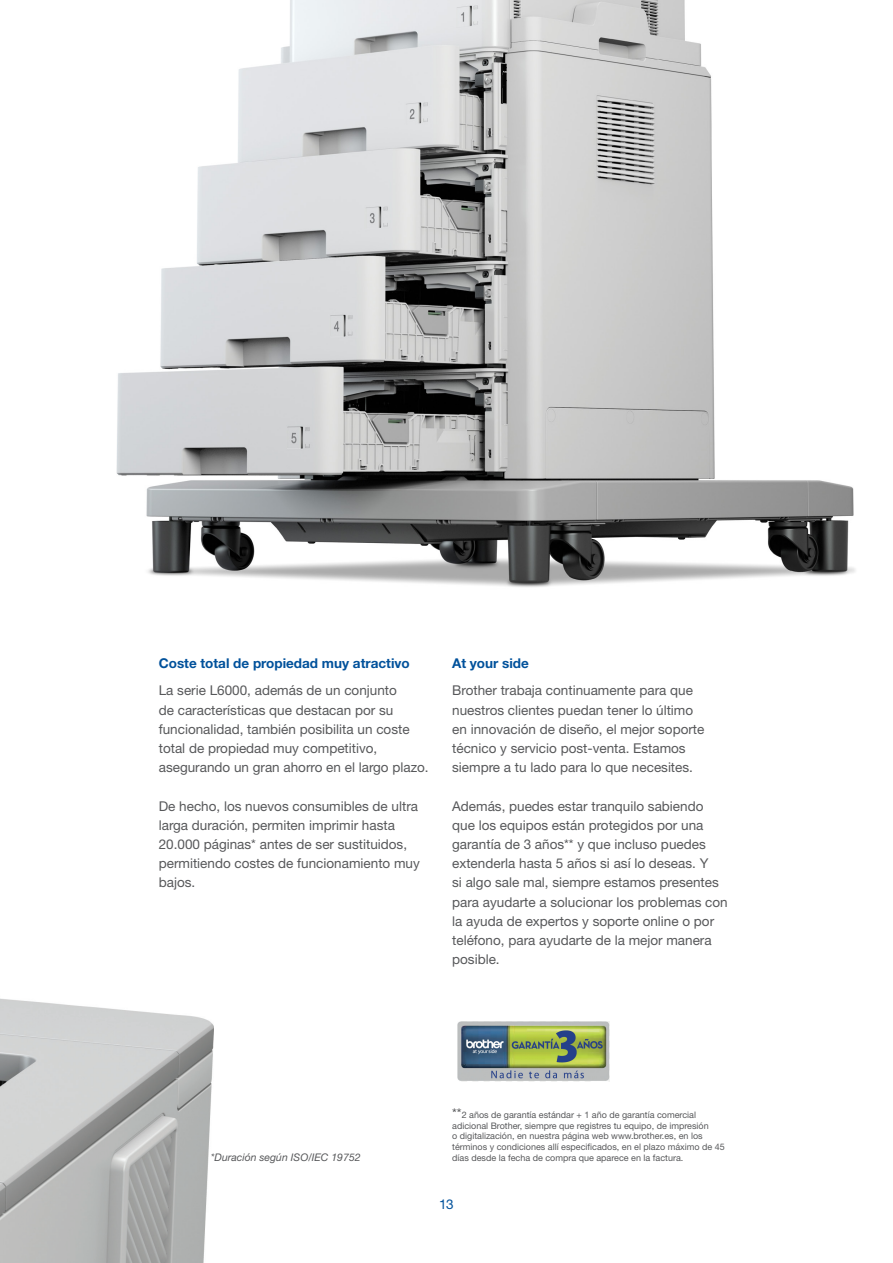
<style>
.page{position:relative;width:893px;height:1263px;background:#fff}
.page>*{position:absolute;margin:0;border:0;box-sizing:border-box;transform-origin:0 0}
.Body_Copy{font:13.5px/19.2px "Helvetica Neue LT Std";color:#57585a}
.Sub_Heading_2{font:700 13.5px "Helvetica Neue LT Std";color:#01519b}
.t1{font:13.5px "Helvetica Neue LT Std";color:#01519b}
.Body_Copy-2{font:italic 10.5px "Helvetica Neue LT Std";color:#57585a}
.Body_Copy-3{font:9px/10.8px "Helvetica Neue LT Std";color:#57585a}
.s1{font-size:13.5px}
</style>
<div class="page">
<img style="left:0;top:998px;width:214px;height:265px">
<img style="left:116px;top:0;width:739px;height:587px">
<img style="left:457px;top:1022px;width:152px;height:59px">
<p class="Sub_Heading_2" style="left:159px;top:654px;width:252px">Coste total de propiedad muy atractivo</p>
<p class="Body_Copy" style="left:159px;top:681px;width:271px">La serie L6000, además de un conjunto<br>de características que destacan por su funcionalidad, también posibilita un coste total de propiedad muy competitivo, asegurando un gran ahorro en el largo plazo.</p>
<p class="Body_Copy" style="left:159px;top:796px;width:263px">De hecho, los nuevos consumibles de ultra larga duración, permiten imprimir hasta 20.000 páginas* antes de ser sustituidos, permitiendo costes de funcionamiento muy bajos.</p>
<p class="Sub_Heading_2" style="left:452px;top:654px;width:78px">At your side</p>
<p class="Body_Copy" style="left:452px;top:681px;width:254px">Brother trabaja continuamente para que nuestros clientes puedan tener lo último en innovación de diseño, el mejor soporte técnico y servicio post-venta. Estamos siempre a tu lado para lo que necesites.</p>
<p class="Body_Copy" style="left:452px;top:796px;width:277px">Además, puedes estar tranquilo sabiendo que los equipos están protegidos por una garantía de 3 años** y que incluso puedes extenderla hasta 5 años si así lo deseas. Y<br>si algo sale mal, siempre estamos presentes para ayudarte a solucionar los problemas con la ayuda de expertos y soporte online o por teléfono, para ayudarte de la mejor manera posible.</p>
<p class="Body_Copy-3" style="left:452px;top:1109px;width:274px"><span class="s1">**</span>2 años de garantía estándar + 1 año de garantía comercial adicional Brother, siempre que registres tu equipo, de impresión<br>o digitalización, en nuestra página web www.brother.es, en los términos y condiciones allí especificados, en el plazo máximo de 45</p>
<p class="Body_Copy-2" style="left:211px;top:1151px;width:151px">*Duración según ISO/IEC 19752</p>
<p class="Body_Copy-3" style="left:452px;top:1152px;width:233px">días desde la fecha de compra que aparece en la factura.</p>
<p class="t1" style="left:439px;top:1196px;width:16px">13</p>
</div>
